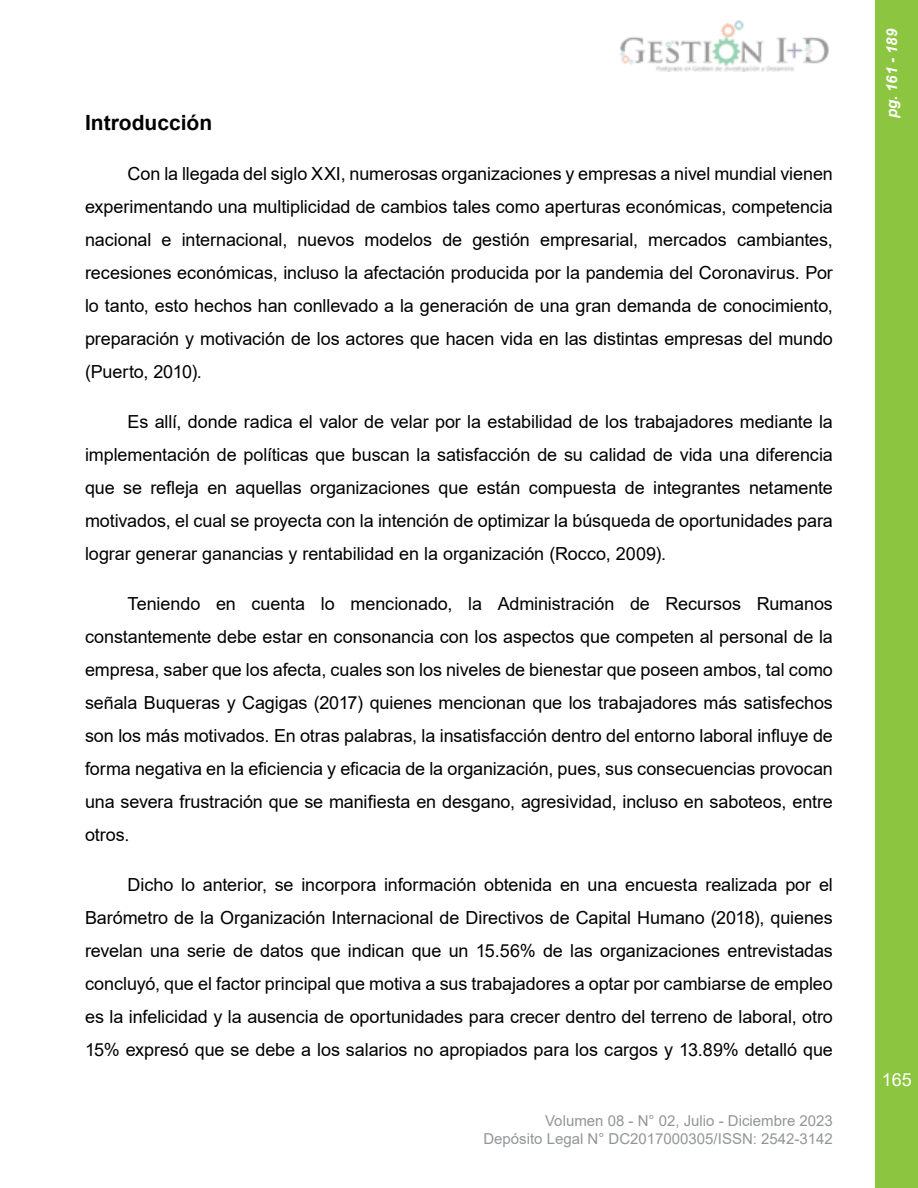
<style>
.page{position:relative;width:918px;height:1188px;background:#fff}
.page>*{position:absolute;margin:0;border:0;box-sizing:border-box;transform-origin:0 0}
.t1{font:700 21px "Arial";color:#000}
.t2{font:18px/33px "Arial";letter-spacing:-.005em;color:#000;text-align:justify}
.t3{font:18px "Arial";color:#fff}
.t4{font:15px/18px "Arial";color:#939598;text-align:right}
.t5{font:italic 700 15px "Arial";letter-spacing:-.01em;color:#fff}
</style>
<div class="page">
<div style="left:876px;top:0;width:42px;height:1188px;background:#8cc640"></div>
<img style="left:620px;top:21px;width:209px;height:51px">
<p class="t1" style="left:85px;top:108px;width:129px">Introducción</p>
<p class="t2" style="left:85px;top:157px;width:749px;text-indent:43px">Con la llegada del siglo XXI, numerosas organizaciones y empresas a nivel mundial vienen experimentando una multiplicidad de cambios tales como aperturas económicas, competencia nacional e internacional, nuevos modelos de gestión empresarial, mercados cambiantes, recesiones económicas, incluso la afectación producida por la pandemia del Coronavirus. Por lo tanto, esto hechos han conllevado a la generación de una gran demanda de conocimiento, preparación y motivación de los actores que hacen vida en las distintas empresas del mundo (Puerto, 2010).</p>
<p class="t2" style="left:85px;top:405px;width:749px;text-indent:43px">Es allí, donde radica el valor de velar por la estabilidad de los trabajadores mediante la implementación de políticas que buscan la satisfacción de su calidad de vida una diferencia que se refleja en aquellas organizaciones que están compuesta de integrantes netamente motivados, el cual se proyecta con la intención de optimizar la búsqueda de oportunidades para lograr generar ganancias y rentabilidad en la organización (Rocco, 2009).</p>
<p class="t2" style="left:85px;top:587px;width:749px;text-indent:43px">Teniendo en cuenta lo mencionado, la Administración de Recursos Rumanos constantemente debe estar en consonancia con los aspectos que competen al personal de la empresa, saber que los afecta, cuales son los niveles de bienestar que poseen ambos, tal como señala Buqueras y Cagigas (2017) quienes mencionan que los trabajadores más satisfechos son los más motivados. En otras palabras, la insatisfacción dentro del entorno laboral influye de forma negativa en la eficiencia y eficacia de la organización, pues, sus consecuencias provocan una severa frustración que se manifiesta en desgano, agresividad, incluso en saboteos, entre otros.</p>
<p class="t2" style="left:85px;top:868px;width:749px;text-indent:43px">Dicho lo anterior, se incorpora información obtenida en una encuesta realizada por el Barómetro de la Organización Internacional de Directivos de Capital Humano (2018), quienes revelan una serie de datos que indican que un 15.56% de las organizaciones entrevistadas concluyó, que el factor principal que motiva a sus trabajadores a optar por cambiarse de empleo es la infelicidad y la ausencia de oportunidades para crecer dentro del terreno de laboral, otro 15% expresó que se debe a los salarios no apropiados para los cargos y 13.89% detalló que</p>
<p class="t4" style="left:483px;top:1112px;width:351px">Volumen 08 - N° 02, Julio - Diciembre 2023<br>Depósito Legal N° DC2017000305/ISSN: 2542-3142</p>
<p class="t5" style="left:882px;top:118px;width:91px;rotate:-90deg">pg. 161 - 189</p>
<p class="t3" style="left:882px;top:1068px;width:32px">165</p>
</div>
